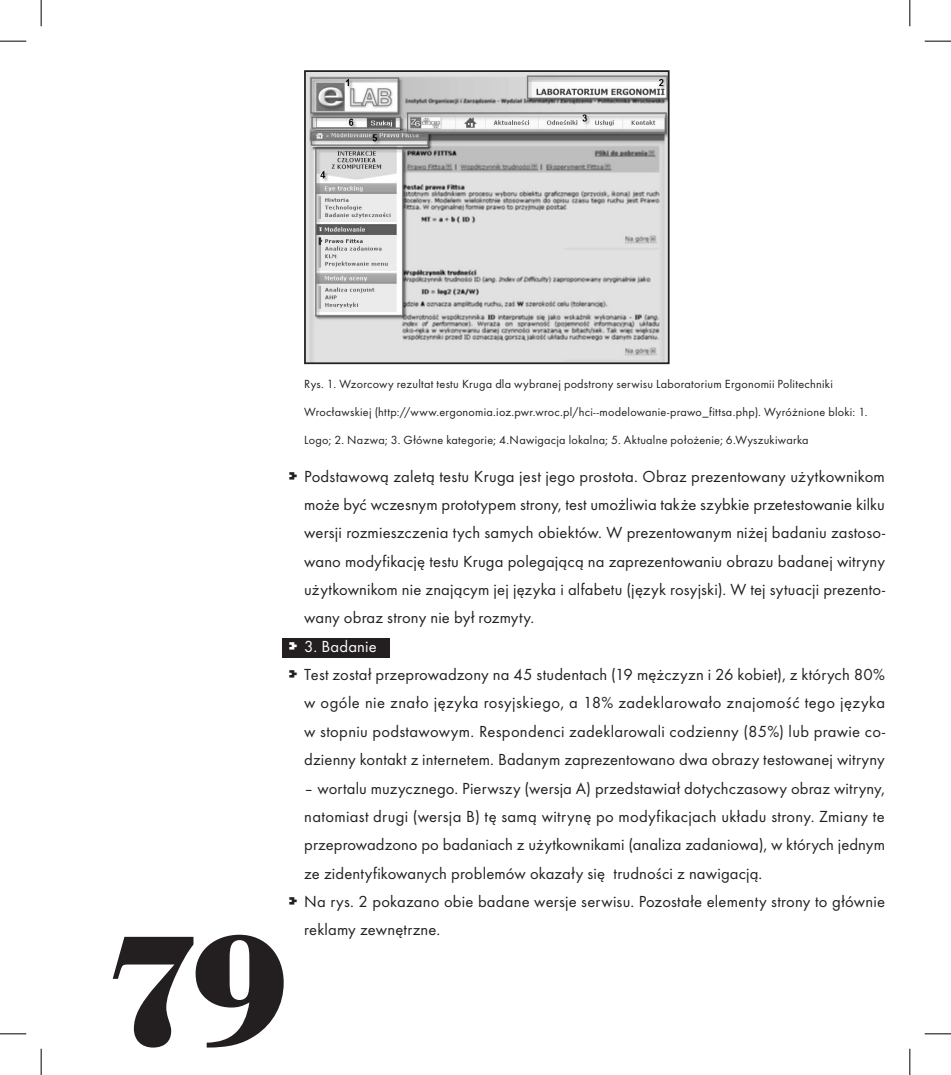
<style>
.page{position:relative;width:951px;height:1075px;background:#fff}
.page>*{position:absolute;margin:0;border:0;box-sizing:border-box;transform-origin:0 0}
.t1{font:700 162.75px "Bodoni Ant TCE";color:#231f20}
.t2{font:24.5px "Genetica Bold PL";color:#231f20}
.t3{font:24.5px "Genetica Bold PL";color:#fff}
.t4{font:16.62px/28.3px "Futura TCE";letter-spacing:.01em;color:#231f20;text-align:justify}
.t5{font:16.62px "Futura TCE";letter-spacing:.01em;color:#fff}
.t6{font:12.25px "Futura TCE";letter-spacing:.02em;color:#231f20}
</style>
<div class="page">
<div style="left:282px;top:637px;width:108px;height:20px;background:#231f20"></div>
<img style="left:307px;top:73px;width:359px;height:288px">
<div style="left:304px;top:70px;width:365px;height:294px;border:2px solid #231f20"></div>
<svg style="left:0;top:41px;width:26px;height:1px"></svg>
<svg style="left:924px;top:41px;width:26px;height:1px"></svg>
<svg style="left:0;top:1033px;width:26px;height:1px"></svg>
<svg style="left:924px;top:1033px;width:26px;height:1px"></svg>
<svg style="left:41px;top:0;width:1px;height:26px"></svg>
<svg style="left:41px;top:1048px;width:1px;height:26px"></svg>
<svg style="left:909px;top:0;width:1px;height:26px"></svg>
<svg style="left:909px;top:1048px;width:1px;height:26px"></svg>
<p class="t6" style="left:304px;top:376px;width:530px">Rys. 1. Wzorcowy rezultat testu Kruga dla wybranej podstrony serwisu Laboratorium Ergonomii Politechniki</p>
<p class="t6" style="left:304px;top:404px;width:565px">Wrocławskiej (http://www.ergonomia.ioz.pwr.wroc.pl/hci--modelowanie-prawo_fittsa.php). Wyróżnione bloki: 1.</p>
<p class="t6" style="left:304px;top:433px;width:506px">Logo; 2. Nazwa; 3. Główne kategorie; 4.Nawigacja lokalna; 5. Aktualne położenie; 6.Wyszukiwarka</p>
<p class="t4" style="left:304px;top:461px;width:582px">Podstawową zaletą testu Kruga jest jego prostota. Obraz prezentowany użytkownikom może być wczesnym prototypem strony, test umożliwia także szybkie przetestowanie kilku wersji rozmieszczenia tych samych obiektów. W prezentowanym niżej badaniu zastoso&shy;wano modyfikację testu Kruga polegającą na zaprezentowaniu obrazu badanej witryny użytkownikom nie znającym jej języka i alfabetu (język rosyjski). W tej sytuacji prezento&shy;wany obraz strony nie był rozmyty.</p>
<p class="t5" style="left:304px;top:636px;width:74px">3. Badanie</p>
<p class="t4" style="left:304px;top:660px;width:582px">Test został przeprowadzony na 45 studentach (19 mężczyzn i 26 kobiet), z których 80% w ogóle nie znało języka rosyjskiego, a 18% zadeklarowało znajomość tego języka w stopniu podstawowym. Respondenci zadeklarowali codzienny (85%) lub prawie co&shy;dzienny kontakt z internetem. Badanym zaprezentowano dwa obrazy testowanej witryny</p>
<p class="t4" style="left:304px;top:773px;width:582px;text-align:left">– wortalu muzycznego. Pierwszy (wersja A) przedstawiał dotychczasowy obraz witryny, natomiast drugi (wersja B) tę samą witrynę po modyfikacjach układu strony. Zmiany te przeprowadzono po badaniach z użytkownikami (analiza zadaniowa), w których jednym ze zidentyfikowanych problemów okazały się trudności z nawigacją.<br>Na rys. 2 pokazano obie badane wersje serwisu. Pozostałe elementy strony to głównie reklamy zewnętrzne.</p>
<h2 class="t2" style="left:289px;top:459px;width:11px">&gt;</h2>
<h2 class="t3" style="left:289px;top:629px;width:11px">&gt;</h2>
<h2 class="t2" style="left:289px;top:658px;width:11px">&gt;</h2>
<h2 class="t2" style="left:289px;top:884px;width:11px">&gt;</h2>
<h1 class="t1" style="left:102px;top:898px;width:180px">79</h1>
</div>
